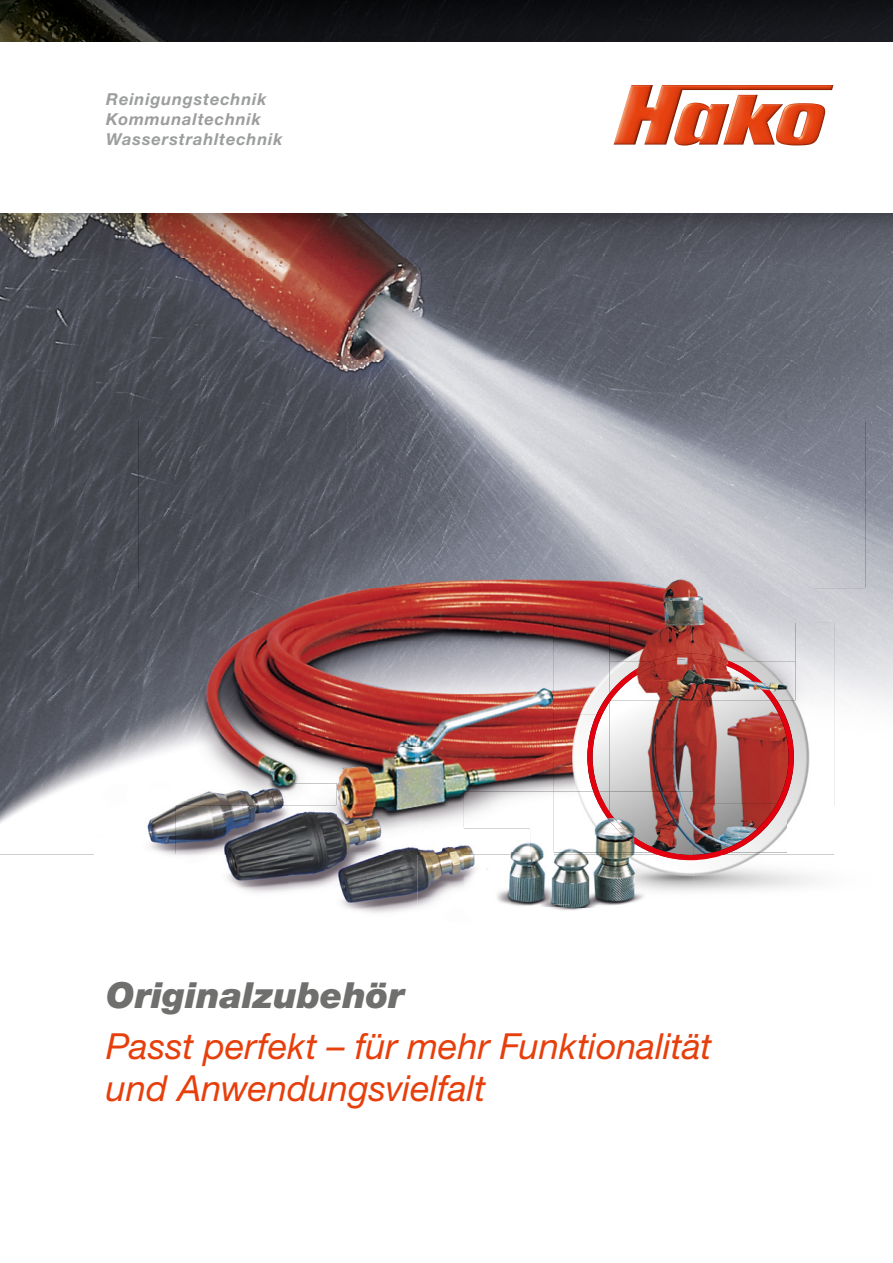
<style>
.page{position:relative;width:893px;height:1263px;background:#fff}
.page>*{position:absolute;margin:0;border:0;box-sizing:border-box;transform-origin:0 0}
.t1{font:italic 36px/42px "Helvetica Neue LT Std";letter-spacing:-.005em;color:#e73f0c}
.t2{font:italic 900 36px "Helvetica Neue LT Std";color:#6f6f6e}
.t3{font:italic 700 16.5px/19.8px "Helvetica Neue LT Std";letter-spacing:.05em;color:#9c9d9d}
</style>
<div class="page">
<img style="left:0;top:360px;width:893px;height:228px">
<img style="left:0;top:0;width:893px;height:360px">
<img style="left:0;top:588px;width:139px;height:267px">
<div style="left:0;top:43px;width:893px;height:170px;background:#fff"></div>
<img style="left:139px;top:421px;width:727px;height:167px">
<img style="left:294px;top:588px;width:208px;height:240px">
<img style="left:502px;top:588px;width:51px;height:203px">
<img style="left:139px;top:588px;width:155px;height:195px">
<img style="left:553px;top:588px;width:57px;height:127px">
<img style="left:571px;top:904px;width:53px;height:3px">
<img style="left:794px;top:623px;width:41px;height:191px">
<img style="left:553px;top:715px;width:29px;height:76px">
<img style="left:571px;top:855px;width:246px;height:49px">
<img style="left:610px;top:574px;width:186px;height:87px">
<img style="left:794px;top:661px;width:2px;height:39px">
<img style="left:95px;top:783px;width:44px;height:72px">
<img style="left:147px;top:783px;width:190px;height:72px">
<img style="left:181px;top:855px;width:107px;height:38px">
<img style="left:337px;top:806px;width:81px;height:23px">
<img style="left:176px;top:806px;width:161px;height:49px">
<img style="left:288px;top:855px;width:223px;height:58px">
<img style="left:337px;top:829px;width:174px;height:26px">
<img style="left:288px;top:829px;width:49px;height:39px">
<img style="left:464px;top:907px;width:130px;height:6px">
<img style="left:464px;top:791px;width:123px;height:61px">
<img style="left:511px;top:855px;width:60px;height:52px">
<img style="left:511px;top:852px;width:76px;height:3px">
<img style="left:587px;top:654px;width:207px;height:206px">
<img style="left:593px;top:791px;width:100px;height:69px">
<img style="left:614px;top:85px;width:219px;height:61px">
<p class="t3" style="left:106px;top:89px;width:178px">Reinigungstechnik<br>Kommunaltechnik<br>Wasserstrahltechnik</p>
<p class="t2" style="left:106px;top:973px;width:300px">Originalzubehör</p>
<p class="t1" style="left:106px;top:1024px;width:607px">Passt perfekt – für mehr Funktionalität und Anwendungsvielfalt</p>
</div>
